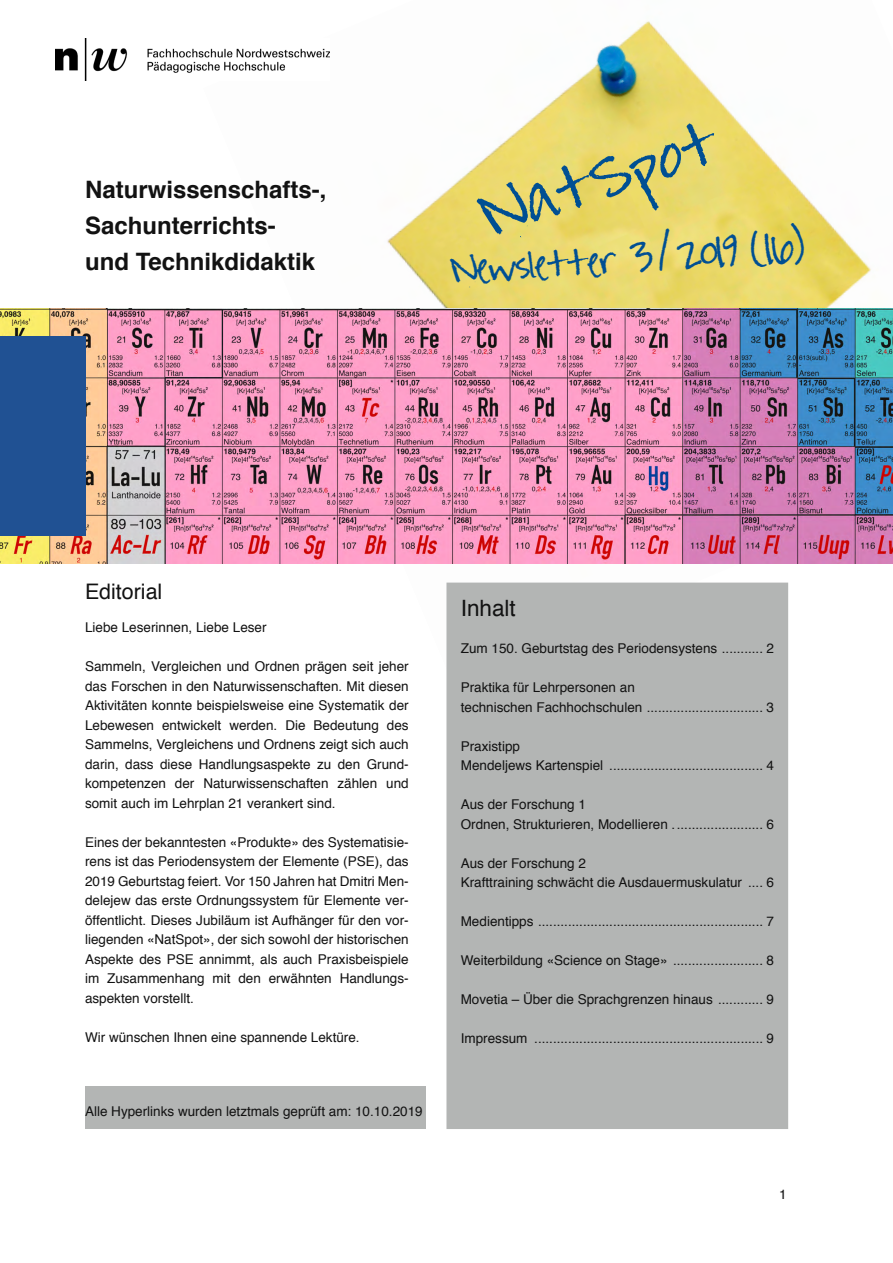
<style>
.page{position:relative;width:893px;height:1263px;background:#fff}
.page>*{position:absolute;margin:0;border:0;box-sizing:border-box;transform-origin:0 0}
.t1{font:55.5px "Amanda's Hand";color:#004f93}
.t2{font:33px "Amanda's Hand";color:#004f93}
.t3{font:700 24px/36px "Helvetica";color:#121212}
.t4{font:22.5px "Helvetica";color:#121212}
.t5{font:21.45px "Helvetica";color:#121212}
.t6{font:13.5px/19.5px "Helvetica";color:#121212}
</style>
<div class="page">
<img style="left:203px;top:21px;width:690px;height:663px">
<div style="left:447px;top:583px;width:340px;height:545px;background:#b3b5b4"></div>
<div style="left:446px;top:583px;width:342px;height:546px;border:2px solid #b3b5b4"></div>
<img style="left:55px;top:38px;width:275px;height:43px">
<div style="left:85px;top:1086px;width:341px;height:43px;background:#b3b5b4"></div>
<img style="left:0;top:308px;width:893px;height:255px">
<div style="left:0;top:336px;width:85px;height:200px;background:#205193"></div>
<h3 class="t3" style="left:85px;top:172px;width:243px">Naturwissenschafts-,<br>Sachunterrichts-<br>und Technikdidaktik</h3>
<h1 class="t1" style="left:473px;top:190px;width:248px;rotate:-19deg">NatSpot</h1>
<h2 class="t2" style="left:450px;top:251px;width:357px;rotate:-3deg">Newsletter 3 / 2019 (16)</h2>
<h3 class="t5" style="left:85px;top:575px;width:79px">Editorial</h3>
<p class="t6" style="left:85px;top:618px;width:183px">Liebe Leserinnen, Liebe Leser</p>
<p class="t6" style="left:85px;top:657px;width:325px;text-align:justify">Sammeln, Vergleichen und Ordnen prägen seit jeher das Forschen in den Naturwissenschaften. Mit diesen Aktivitäten konnte beispielsweise eine Systematik der Lebewesen entwickelt werden. Die Bedeutung des Sammelns, Vergleichens und Ordnens zeigt sich auch darin, dass diese Handlungsaspekte zu den Grund&shy;kompetenzen der Naturwissenschaften zählen und somit auch im Lehrplan 21 verankert sind.</p>
<p class="t6" style="left:85px;top:833px;width:325px;text-align:justify">Eines der bekanntesten «Produkte» des Systematisie&shy;rens ist das Periodensystem der Elemente (PSE), das 2019 Geburtstag feiert. Vor 150 Jahren hat Dmitri Men&shy;delejew das erste Ordnungssystem für Elemente ver&shy;öffentlicht. Dieses Jubiläum ist Aufhänger für den vor&shy;liegenden «NatSpot», der sich sowohl der historischen Aspekte des PSE annimmt, als auch Praxisbeispiele im Zusammenhang mit den erwähnten Handlungs&shy;aspekten vorstellt.</p>
<p class="t6" style="left:85px;top:1028px;width:276px">Wir wünschen Ihnen eine spannende Lektüre.</p>
<p class="t6" style="left:85px;top:1102px;width:339px">Alle Hyperlinks wurden letztmals geprüft am: 10.10.2019</p>
<h3 class="t4" style="left:461px;top:590px;width:57px">Inhalt</h3>
<p class="t6" style="left:461px;top:639px;width:258px">Zum 150. Geburtstag des Periodensystens</p>
<p class="t6" style="left:766px;top:639px;width:9px">2</p>
<p class="t6" style="left:461px;top:678px;width:183px">Praktika für Lehrpersonen an technischen Fachhochschulen</p>
<p class="t6" style="left:766px;top:698px;width:9px">3</p>
<p class="t6" style="left:461px;top:737px;width:144px">Praxistipp<br>Mendeljews Kartenspiel</p>
<p class="t6" style="left:461px;top:795px;width:216px">Aus der Forschung 1<br>Ordnen, Strukturieren, Modellieren .</p>
<p class="t6" style="left:461px;top:854px;width:283px">Aus der Forschung 2<br>Krafttraining schwächt die Ausdauermuskulatur</p>
<p class="t6" style="left:766px;top:756px;width:9px">4</p>
<p class="t6" style="left:766px;top:815px;width:9px">6</p>
<p class="t6" style="left:766px;top:873px;width:9px">6</p>
<p class="t6" style="left:461px;top:912px;width:74px">Medientipps</p>
<p class="t6" style="left:766px;top:912px;width:9px">7</p>
<p class="t6" style="left:461px;top:951px;width:208px">Weiterbildung «Science on Stage»</p>
<p class="t6" style="left:766px;top:951px;width:9px">8</p>
<p class="t6" style="left:461px;top:990px;width:254px">Movetia – Über die Sprachgrenzen hinaus</p>
<p class="t6" style="left:766px;top:990px;width:9px">9</p>
<p class="t6" style="left:461px;top:1029px;width:68px">Impressum</p>
<p class="t6" style="left:766px;top:1029px;width:9px">9</p>
<p class="t6" style="left:779px;top:1185px;width:9px">1</p>
</div>
